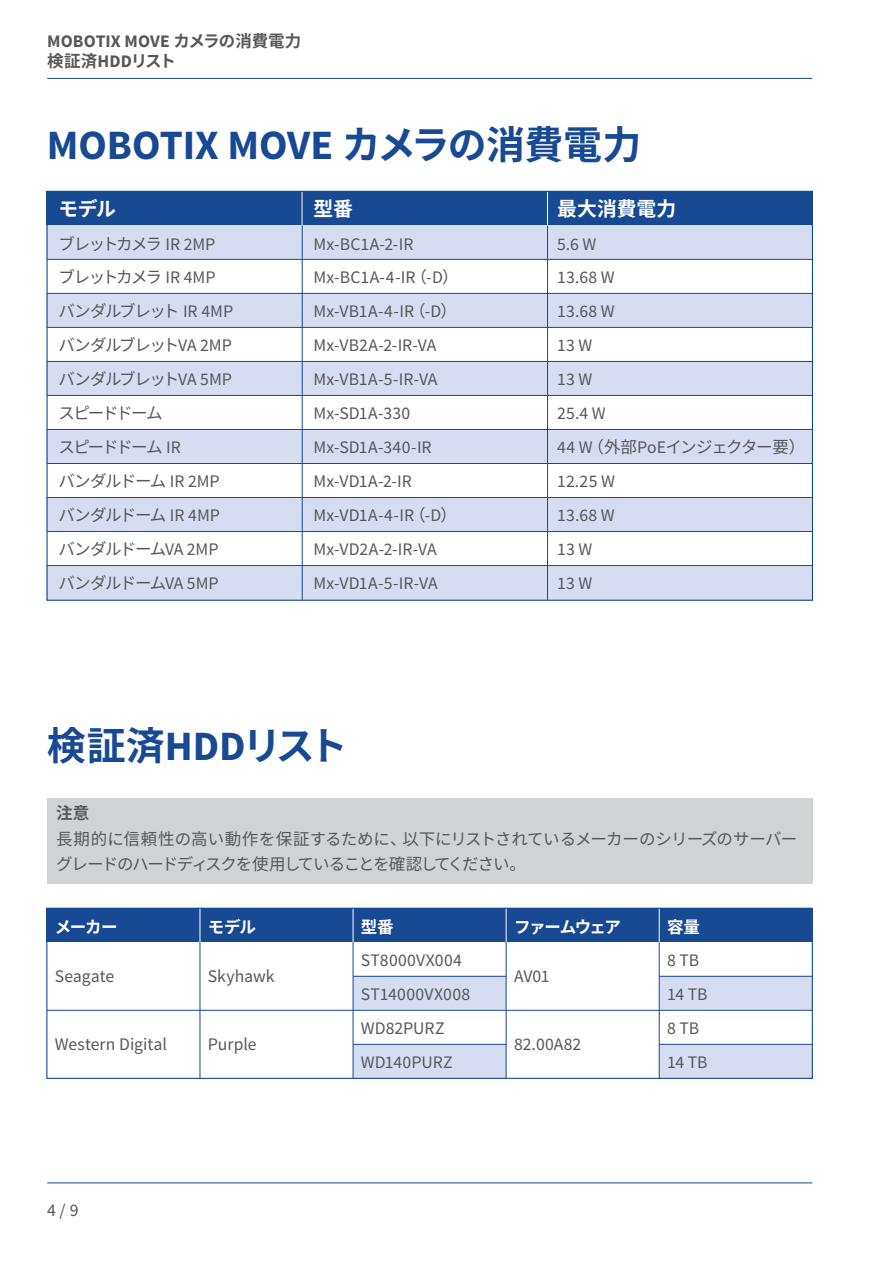
<style>
.page{position:relative;width:893px;height:1263px;background:#fff}
.page>*{position:absolute;margin:0;border:0;box-sizing:border-box;transform-origin:0 0}
.t1{font:700 41.7px "Source Sans Pro";letter-spacing:-.005em;color:#184a93}
.t2{font:700 39px "Noto Sans CJ Kjp";letter-spacing:-.07em;color:#184a93}
.t3{font:700 19.8px "Noto Sans CJ Kjp";letter-spacing:-.01em;color:#fff}
.t4{font:17.7px/34px "Source Sans Pro";color:#57585a}
.t5{font:700 17.7px "Source Sans Pro";letter-spacing:.005em;color:#57585a}
.t6{font:16.5px/34px "Noto Sans CJ Kjp";letter-spacing:-.08em;color:#57585a}
.t7{font:16.5px/25.5px "Noto Sans CJ Kjp";letter-spacing:-.05em;color:#57585a}
.t8{font:16.5px "Noto Sans CJ Kjp";letter-spacing:-.12em;color:#57585a}
.t9{font:700 16.5px "Noto Sans CJ Kjp";letter-spacing:.01em;color:#57585a}
.t10{font:700 16.5px "Noto Sans CJ Kjp";letter-spacing:-.065em;color:#fff}
.t11{font:700 16.5px "Noto Sans CJ Kjp";letter-spacing:-.09em;color:#fff}
.s1{font-family:"Noto Sans CJ Kjp";font-size:16.5px}
.s2{font-family:"Source Sans Pro";font-size:17.7px}
.s3{font-family:"Noto Sans CJ Kjp";font-size:39px}
.s4{font-family:"Source Sans Pro";font-size:41.7px}
</style>
<div class="page">
<div style="left:47px;top:191px;width:255px;height:34px;background:#184a93"></div>
<div style="left:47px;top:225px;width:255px;height:34px;background:#d6ddf0"></div>
<div style="left:47px;top:293px;width:255px;height:34px;background:#d6ddf0"></div>
<div style="left:47px;top:361px;width:255px;height:34px;background:#d6ddf0"></div>
<div style="left:47px;top:429px;width:255px;height:34px;background:#d6ddf0"></div>
<div style="left:47px;top:497px;width:255px;height:34px;background:#d6ddf0"></div>
<div style="left:302px;top:191px;width:255px;height:34px;background:#184a93"></div>
<div style="left:302px;top:225px;width:255px;height:34px;background:#d6ddf0"></div>
<div style="left:302px;top:293px;width:255px;height:34px;background:#d6ddf0"></div>
<div style="left:302px;top:361px;width:255px;height:34px;background:#d6ddf0"></div>
<div style="left:302px;top:429px;width:255px;height:34px;background:#d6ddf0"></div>
<div style="left:302px;top:497px;width:255px;height:34px;background:#d6ddf0"></div>
<div style="left:557px;top:191px;width:255px;height:34px;background:#184a93"></div>
<div style="left:557px;top:225px;width:255px;height:34px;background:#d6ddf0"></div>
<div style="left:557px;top:293px;width:255px;height:34px;background:#d6ddf0"></div>
<div style="left:557px;top:361px;width:255px;height:34px;background:#d6ddf0"></div>
<div style="left:557px;top:429px;width:255px;height:34px;background:#d6ddf0"></div>
<div style="left:557px;top:497px;width:255px;height:34px;background:#d6ddf0"></div>
<div style="left:47px;top:565px;width:255px;height:35px;background:#d6ddf0"></div>
<div style="left:302px;top:565px;width:255px;height:35px;background:#d6ddf0"></div>
<div style="left:557px;top:565px;width:255px;height:35px;background:#d6ddf0"></div>
<div style="left:47px;top:908px;width:153px;height:34px;background:#184a93"></div>
<div style="left:200px;top:908px;width:153px;height:34px;background:#184a93"></div>
<div style="left:353px;top:908px;width:153px;height:34px;background:#184a93"></div>
<div style="left:353px;top:976px;width:153px;height:34px;background:#d6ddf0"></div>
<div style="left:353px;top:1044px;width:153px;height:34px;background:#d6ddf0"></div>
<div style="left:506px;top:908px;width:153px;height:34px;background:#184a93"></div>
<div style="left:659px;top:908px;width:153px;height:34px;background:#184a93"></div>
<div style="left:659px;top:976px;width:153px;height:34px;background:#d6ddf0"></div>
<div style="left:659px;top:1044px;width:153px;height:34px;background:#d6ddf0"></div>
<hr style="left:47px;top:1010px;width:765px;height:1px;background:#184a93">
<hr style="left:353px;top:976px;width:153px;height:1px;background:#184a93">
<hr style="left:353px;top:1044px;width:153px;height:1px;background:#184a93">
<hr style="left:659px;top:976px;width:153px;height:1px;background:#184a93">
<hr style="left:659px;top:1044px;width:153px;height:1px;background:#184a93">
<hr style="left:200px;top:909px;width:1px;height:169px;background:#184a93">
<hr style="left:353px;top:909px;width:1px;height:169px;background:#184a93">
<hr style="left:506px;top:909px;width:1px;height:169px;background:#184a93">
<hr style="left:659px;top:909px;width:1px;height:169px;background:#184a93">
<hr style="left:47px;top:259px;width:765px;height:1px;background:#184a93">
<hr style="left:47px;top:293px;width:765px;height:1px;background:#184a93">
<hr style="left:47px;top:327px;width:765px;height:1px;background:#184a93">
<hr style="left:47px;top:361px;width:765px;height:1px;background:#184a93">
<hr style="left:47px;top:395px;width:765px;height:1px;background:#184a93">
<hr style="left:47px;top:429px;width:765px;height:1px;background:#184a93">
<hr style="left:47px;top:463px;width:765px;height:1px;background:#184a93">
<hr style="left:47px;top:497px;width:765px;height:1px;background:#184a93">
<hr style="left:47px;top:531px;width:765px;height:1px;background:#184a93">
<hr style="left:47px;top:565px;width:765px;height:1px;background:#184a93">
<hr style="left:302px;top:192px;width:1px;height:408px;background:#184a93">
<hr style="left:547px;top:192px;width:1px;height:408px;background:#184a93">
<hr style="left:547px;top:192px;width:1px;height:34px;background:#fff">
<hr style="left:302px;top:192px;width:1px;height:34px;background:#fff">
<hr style="left:200px;top:908px;width:1px;height:34px;background:#fff">
<hr style="left:353px;top:908px;width:1px;height:34px;background:#fff">
<hr style="left:506px;top:908px;width:1px;height:34px;background:#fff">
<hr style="left:659px;top:908px;width:1px;height:34px;background:#fff">
<div style="left:46px;top:908px;width:767px;height:171px;border:1px solid #184a93"></div>
<div style="left:47px;top:798px;width:765px;height:85px;background:#d1d2d4"></div>
<hr style="left:47px;top:1182px;width:765px;height:1px;background:#184a93">
<hr style="left:47px;top:78px;width:765px;height:1px;background:#184a93">
<p class="t5" style="left:47px;top:30px;width:256px">MOBOTIX MOVE <span class="s1">カメラの消費電力</span></p>
<p class="t9" style="left:47px;top:51px;width:130px">検証済<span class="s2">HDD</span>リスト</p>
<h1 class="t1" style="left:47px;top:118px;width:596px">MOBOTIX MOVE <span class="s3">カメラの消費電力</span></h1>
<p class="t3" style="left:58px;top:198px;width:59px">モデル</p>
<p class="t3" style="left:314px;top:198px;width:41px">型番</p>
<p class="t3" style="left:557px;top:198px;width:121px">最大消費電力</p>
<p class="t8" style="left:58px;top:234px;width:158px">ブレットカメラ <span class="s2">IR 2MP</span></p>
<p class="t4" style="left:314px;top:227px;width:102px">Mx-BC1A-2-IR</p>
<p class="t4" style="left:557px;top:227px;width:41px">5.6 W</p>
<p class="t8" style="left:58px;top:268px;width:159px">ブレットカメラ <span class="s2">IR 4MP</span></p>
<p class="t4" style="left:314px;top:260px;width:147px">Mx-BC1A-4-IR<span class="s1">（</span>-D<span class="s1">）</span></p>
<p class="t4" style="left:557px;top:260px;width:59px">13.68 W</p>
<p class="t6" style="left:58px;top:294px;width:176px">バンダルブレット <span class="s2">IR 4MP</span></p>
<p class="t4" style="left:314px;top:294px;width:145px">Mx-VB1A-4-IR<span class="s1">（</span>-D<span class="s1">）</span></p>
<p class="t4" style="left:557px;top:294px;width:59px">13.68 W</p>
<p class="t6" style="left:58px;top:328px;width:175px">バンダルブレット<span class="s2">VA 2MP</span>バンダルブレット<span class="s2">VA 5MP</span>スピードドーム<br>スピードドーム <span class="s2">IR<br></span>バンダルドーム <span class="s2">IR 2MP</span>バンダルドーム <span class="s2">IR 4MP</span>バンダルドーム<span class="s2">VA 2MP</span>バンダルドーム<span class="s2">VA 5MP</span></p>
<p class="t4" style="left:314px;top:328px;width:145px">Mx-VB2A-2-IR-VA<br>Mx-VB1A-5-IR-VA<br>Mx-SD1A-330<br>Mx-SD1A-340-IR<br>Mx-VD1A-2-IR<br>Mx-VD1A-4-IR<span class="s1">（</span>-D<span class="s1">）<br></span>Mx-VD2A-2-IR-VA<br>Mx-VD1A-5-IR-VA</p>
<h2 class="t2" style="left:47px;top:723px;width:302px">検証済<span class="s4">HDD</span>リスト</h2>
<p class="t4" style="left:557px;top:328px;width:37px">13 W</p>
<p class="t4" style="left:557px;top:362px;width:50px">13 W<br>25.4 W</p>
<p class="t6" style="left:557px;top:430px;width:250px"><span class="s2">44 W</span>（外部<span class="s2">PoE</span>インジェクター要）</p>
<p class="t4" style="left:557px;top:465px;width:59px">12.25 W<br>13.68 W<br>13 W<br>13 W</p>
<p class="t9" style="left:56px;top:804px;width:35px">注意</p>
<p class="t7" style="left:56px;top:826px;width:743px">長期的に信頼性の高い動作を保証するために、以下にリストされているメーカーのシリーズのサーバーグレードのハードディスクを使用していることを確認してください。</p>
<p class="t10" style="left:55px;top:917px;width:64px">メーカー</p>
<p class="t4" style="left:55px;top:959px;width:61px">Seagate</p>
<p class="t4" style="left:55px;top:1027px;width:114px">Western Digital</p>
<p class="t10" style="left:208px;top:917px;width:50px">モデル</p>
<p class="t4" style="left:208px;top:959px;width:68px">Skyhawk</p>
<p class="t4" style="left:208px;top:1027px;width:50px">Purple</p>
<p class="t4" style="left:47px;top:1193px;width:33px">4/9</p>
<p class="t10" style="left:361px;top:917px;width:34px">型番</p>
<p class="t4" style="left:361px;top:943px;width:111px">ST8000VX004<br>ST14000VX008<br>WD82PURZ<br>WD140PURZ</p>
<p class="t11" style="left:514px;top:917px;width:109px">ファームウェア</p>
<p class="t4" style="left:514px;top:959px;width:37px">AV01</p>
<p class="t4" style="left:514px;top:1027px;width:69px">82.00A82</p>
<p class="t10" style="left:667px;top:917px;width:34px">容量</p>
<p class="t4" style="left:667px;top:943px;width:42px">8 TB<br>14 TB<br>8 TB<br>14 TB</p>
</div>
